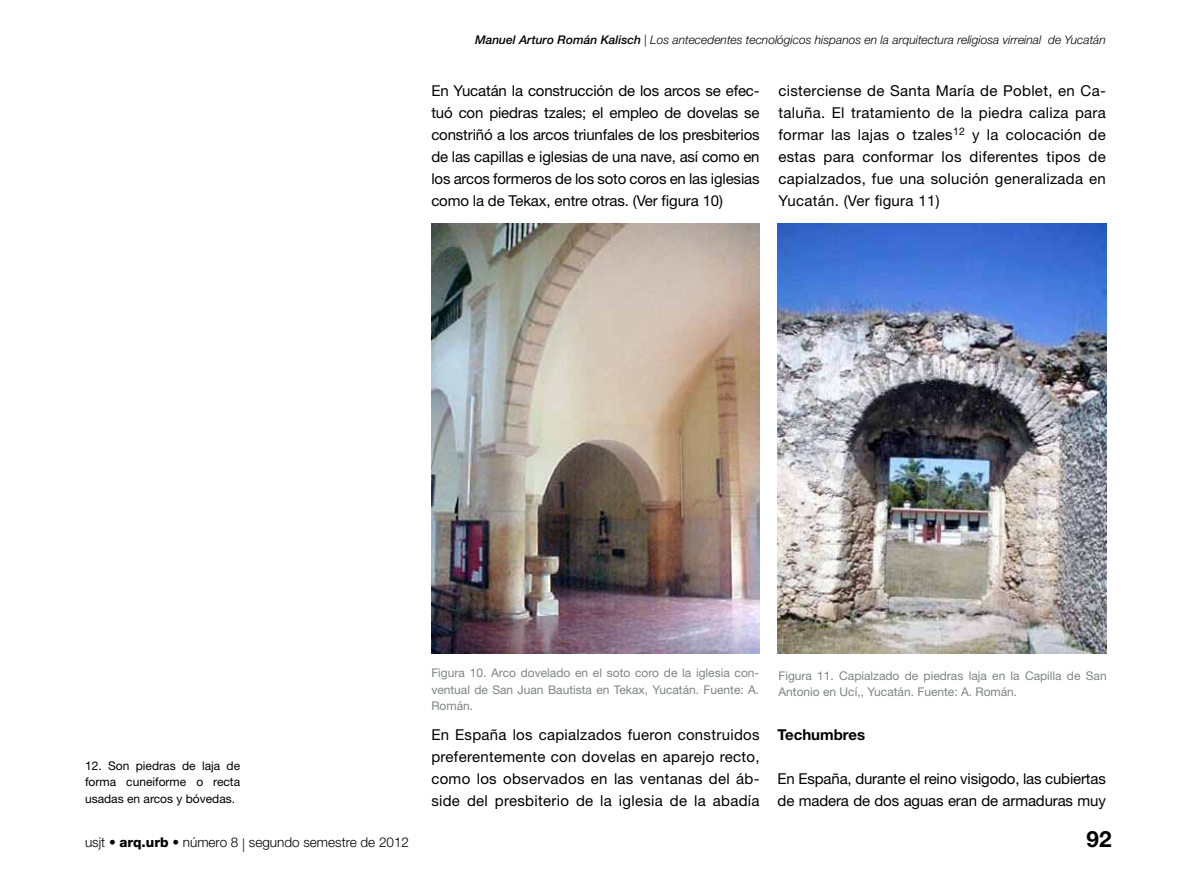
<style>
.page{position:relative;width:1191px;height:893px;background:#fff}
.page>*{position:absolute;margin:0;border:0;box-sizing:border-box;transform-origin:0 0}
.t1{font:700 22.5px "Helvetica Neue LT Std";color:#000}
.t2{font:15px/22px "Helvetica Neue LT Std";letter-spacing:-.01em;color:#000;text-align:justify}
.t3{font:700 15px "Helvetica Neue LT Std";color:#000}
.t4{font:300 13.5px "Helvetica Neue LT Std";color:#000}
.t5{font:12px/16.5px "Helvetica Neue LT Std";color:#808285;text-align:justify}
.t6{font:italic 300 12px "Helvetica Neue LT Std";color:#000}
.t7{font:12px/16.5px "Helvetica Neue LT Std";color:#000;text-align:justify}
.s1{font-weight:500}
.s2{font-weight:800}
</style>
<div class="page">
<img style="left:431px;top:223px;width:328px;height:430px">
<img style="left:777px;top:223px;width:329px;height:430px">
<p class="t6" style="left:475px;top:33px;width:632px"><span class="s1">Manuel Arturo Román Kalisch</span> | Los antecedentes tecnológicos hispanos en la arquitectura religiosa virreinal de Yucatán</p>
<p class="t2" style="left:431px;top:79px;width:330px">En Yucatán la construcción de los arcos se efec&shy;tuó con piedras tzales; el empleo de dovelas se constriñó a los arcos triunfales de los presbiterios de las capillas e iglesias de una nave, así como en los arcos formeros de los soto coros en las iglesias como la de Tekax, entre otras. (Ver figura 10)</p>
<p class="t2" style="left:778px;top:79px;width:329px">cisterciense de Santa María de Poblet, en Ca&shy;taluña. El tratamiento de la piedra caliza para formar las lajas o tzales<sup>12</sup> y la colocación de estas para conformar los diferentes tipos de capialzados, fue una solución generalizada en Yucatán. (Ver figura 11)</p>
<p class="t7" style="left:85px;top:757px;width:157px">12. Son piedras de laja de forma cuneiforme o recta usadas en arcos y bóvedas.</p>
<p class="t4" style="left:85px;top:834px;width:325px">usjt • <span class="s2">arq.urb</span> • número 8 | segundo semestre de 2012</p>
<p class="t5" style="left:431px;top:665px;width:329px">Figura 10. Arco dovelado en el soto coro de la iglesia con&shy;ventual de San Juan Bautista en Tekax, Yucatán. Fuente: A.<br>Román.</p>
<p class="t5" style="left:778px;top:667px;width:330px">Figura 11. Capialzado de piedras laja en la Capilla de San<br>Antonio en Ucí,, Yucatán. Fuente: A. Román.</p>
<p class="t2" style="left:431px;top:723px;width:330px">En España los capialzados fueron construidos preferentemente con dovelas en aparejo recto, como los observados en las ventanas del áb&shy;side del presbiterio de la iglesia de la abadía</p>
<p class="t3" style="left:777px;top:725px;width:89px">Techumbres</p>
<p class="t2" style="left:777px;top:767px;width:330px">En España, durante el reino visigodo, las cubiertas de madera de dos aguas eran de armaduras muy</p>
<h1 class="t1" style="left:1086px;top:825px;width:27px">92</h1>
</div>
